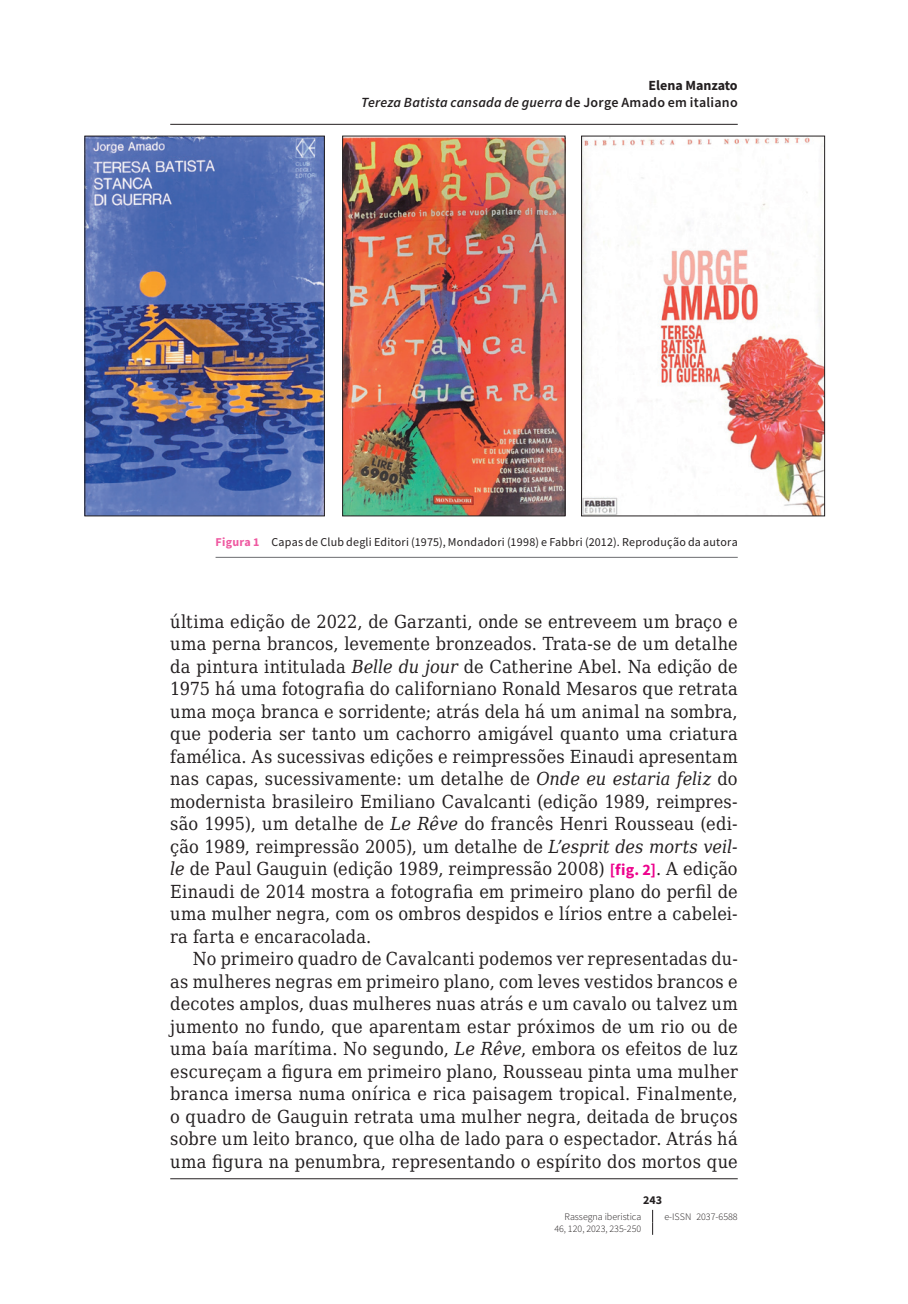
<style>
.page{position:relative;width:908px;height:1304px;background:#fff}
.page>*{position:absolute;margin:0;border:0;box-sizing:border-box;transform-origin:0 0}
.t1{font:18px/22.4px "DejaVu Serif Condensed";letter-spacing:.015em;color:#231f20;text-align:justify}
.t2{font:italic 600 14px/17.6px "Source Sans Pro";letter-spacing:.015em;color:#231f20;text-align:right}
.t3{font:12px "Source Sans Pro";letter-spacing:.02em;color:#231f20}
.t4{font:700 12px "Source Sans Pro";color:#231f20}
.t5{font:300 10px "Source Sans Pro";color:#231f20}
.s1{font-weight:700;font-style:normal}
.s2{font-style:normal}
.s3{font-weight:700;color:#ef59a1}
.s4{font-style:italic}
.s5{font-family:"Source Sans Pro";font-weight:700;font-size:16px;color:#ed028c}
</style>
<div class="page">
<svg style="left:652px;top:1210px;width:1px;height:25px"></svg>
<img style="left:87px;top:138px;width:235px;height:376px">
<img style="left:344px;top:138px;width:219px;height:376px">
<div style="left:342px;top:136px;width:223px;height:380px;border:1px solid #231f20"></div>
<img style="left:583px;top:138px;width:239px;height:376px">
<div style="left:581px;top:136px;width:243px;height:380px;border:1px solid #231f20"></div>
<hr style="left:215px;top:557px;width:522px;height:1px;background:#6c6d70">
<hr style="left:170px;top:124px;width:567px;height:1px;background:#231f20">
<hr style="left:170px;top:1178px;width:567px;height:1px;background:#231f20">
<p class="t2" style="left:361px;top:76px;width:378px"><span class="s1">Elena Manzato<br></span>Tereza Batista cansada de guerra <span class="s2">de Jorge Amado em italiano</span></p>
<p class="t3" style="left:215px;top:534px;width:523px"><span class="s3">Figura 1</span> Capas de Club degli Editori (1975), Mondadori (1998) e Fabbri (2012). Reprodução da autora</p>
<p class="t1" style="left:170px;top:610px;width:568px">última edição de 2022, de Garzanti, onde se entreveem um braço e uma perna brancos, levemente bronzeados. Trata-se de um detalhe da pintura intitulada <span class="s4">Belle du jour</span> de Catherine Abel. Na edição de 1975 há uma fotografia do californiano Ronald Mesaros que retrata uma moça branca e sorridente; atrás dela há um animal na sombra, que poderia ser tanto um cachorro amigável quanto uma criatura famélica. As sucessivas edições e reimpressões Einaudi apresentam nas capas, sucessivamente: um detalhe de <span class="s4">Onde eu estaria feliz</span> do modernista brasileiro Emiliano Cavalcanti (edição 1989, reimpres&shy;são 1995), um detalhe de <span class="s4">Le Rêve</span> do francês Henri Rousseau (edi&shy;ção 1989, reimpressão 2005), um detalhe de <span class="s4">L’esprit des morts veil&shy;le</span> de Paul Gauguin (edição 1989, reimpressão 2008) <span class="s5">[fig. 2]</span>. A edição Einaudi de 2014 mostra a fotografia em primeiro plano do perfil de uma mulher negra, com os ombros despidos e lírios entre a cabelei&shy;ra farta e encaracolada.</p>
<p class="t1" style="left:170px;top:947px;width:568px;text-indent:23px">No primeiro quadro de Cavalcanti podemos ver representadas du&shy;as mulheres negras em primeiro plano, com leves vestidos brancos e decotes amplos, duas mulheres nuas atrás e um cavalo ou talvez um jumento no fundo, que aparentam estar próximos de um rio ou de uma baía marítima. No segundo, <span class="s4">Le Rêve</span>, embora os efeitos de luz escureçam a figura em primeiro plano, Rousseau pinta uma mulher branca imersa numa onírica e rica paisagem tropical. Finalmente, o quadro de Gauguin retrata uma mulher negra, deitada de bruços sobre um leito branco, que olha de lado para o espectador. Atrás há uma figura na penumbra, representando o espírito dos mortos que</p>
<p class="t4" style="left:642px;top:1192px;width:21px">243</p>
<p class="t5" style="left:564px;top:1210px;width:78px">Rassegna iberistica</p>
<p class="t5" style="left:664px;top:1210px;width:75px">e-ISSN 2037-6588</p>
<p class="t5" style="left:554px;top:1223px;width:88px">46, 120, 2023, 235-250</p>
</div>
